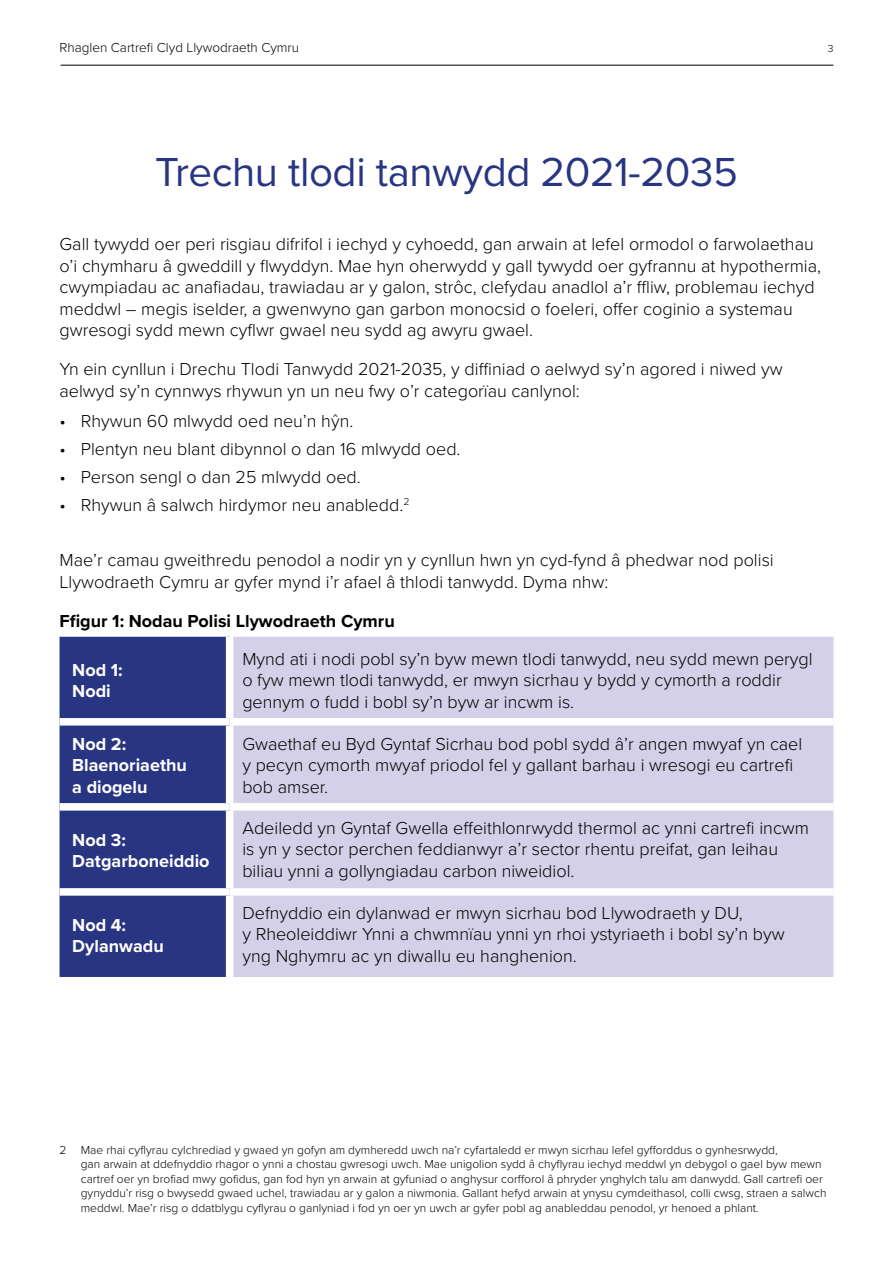
<style>
.page{position:relative;width:893px;height:1263px;background:#fff}
.page>*{position:absolute;margin:0;border:0;box-sizing:border-box;transform-origin:0 0}
.H1_Headings{font:42px "Proxima Nova";letter-spacing:-.01em;color:#283583}
.Body_Black{font:300 18px/21.6px "Proxima Nova";color:#000}
.Body_Before_Bullets{font:300 18px/21.6px "Proxima Nova";color:#000}
.VG_Black_Bullets{font:300 18px "Proxima Nova";color:#000}
.Body_Black-2{font:700 18px/21.6px "Proxima Nova";color:#fff}
.VG_Last_Bullet_Black{font:300 18px "Proxima Nova";color:#000}
.Figure_headings{font:700 18px "Proxima Nova";color:#000}
.t1{font:300 13.5px "Proxima Nova";color:#000}
.Footnotes{font:300 12px/14.4px "Proxima Nova";color:#000}
.t2{font:300 10.5px "Proxima Nova";color:#000}
</style>
<div class="page">
<hr style="left:61px;top:65px;width:772px;height:1px;background:#000">
<div style="left:60px;top:637px;width:166px;height:340px;background:#283583"></div>
<div style="left:233px;top:637px;width:600px;height:340px;background:#d3d0e7"></div>
<div style="left:60px;top:803px;width:170px;height:8px;background:#fff"></div>
<div style="left:230px;top:803px;width:603px;height:8px;background:#fff"></div>
<div style="left:60px;top:888px;width:170px;height:8px;background:#fff"></div>
<div style="left:230px;top:888px;width:603px;height:8px;background:#fff"></div>
<div style="left:60px;top:718px;width:170px;height:7px;background:#fff"></div>
<div style="left:230px;top:718px;width:603px;height:7px;background:#fff"></div>
<p class="t1" style="left:60px;top:38px;width:241px">Rhaglen Cartrefi Clyd Llywodraeth Cymru</p>
<p class="t2" style="left:828px;top:41px;width:7px">3</p>
<h1 class="H1_Headings" style="left:155px;top:141px;width:584px">Trechu tlodi tanwydd 2021-2035</h1>
<p class="Body_Black" style="left:60px;top:232px;width:763px">Gall tywydd oer peri risgiau difrifol i iechyd y cyhoedd, gan arwain at lefel ormodol o farwolaethau o’i chymharu â gweddill y flwyddyn. Mae hyn oherwydd y gall tywydd oer gyfrannu at hypothermia, cwympiadau ac anafiadau, trawiadau ar y galon, strôc, clefydau anadlol a’r ffliw, problemau iechyd meddwl – megis iselder, a gwenwyno gan garbon monocsid o foeleri, offer coginio a systemau gwresogi sydd mewn cyflwr gwael neu sydd ag awyru gwael.</p>
<p class="Body_Before_Bullets" style="left:60px;top:357px;width:725px">Yn ein cynllun i Drechu Tlodi Tanwydd 2021-2035, y diffiniad o aelwyd sy’n agored i niwed yw aelwyd sy’n cynnwys rhywun yn un neu fwy o’r categorïau canlynol:</p>
<p class="VG_Black_Bullets" style="left:60px;top:407px;width:295px">• Rhywun 60 mlwydd oed neu’n hŷn.</p>
<p class="VG_Black_Bullets" style="left:60px;top:435px;width:403px">• Plentyn neu blant dibynnol o dan 16 mlwydd oed.</p>
<p class="VG_Black_Bullets" style="left:60px;top:463px;width:303px">• Person sengl o dan 25 mlwydd oed.</p>
<p class="VG_Last_Bullet_Black" style="left:60px;top:491px;width:351px">• Rhywun â salwch hirdymor neu anabledd.<sup>2</sup></p>
<p class="Body_Black" style="left:60px;top:548px;width:716px">Mae’r camau gweithredu penodol a nodir yn y cynllun hwn yn cyd-fynd â phedwar nod polisi<br>Llywodraeth Cymru ar gyfer mynd i’r afael â thlodi tanwydd. Dyma nhw:</p>
<p class="Figure_headings" style="left:60px;top:607px;width:337px">Ffigur 1: Nodau Polisi Llywodraeth Cymru</p>
<p class="Body_Black-2" style="left:72px;top:658px;width:52px">Nod 1:<br>Nodi</p>
<p class="Body_Black" style="left:242px;top:647px;width:572px">Mynd ati i nodi pobl sy’n byw mewn tlodi tanwydd, neu sydd mewn perygl o fyw mewn tlodi tanwydd, er mwyn sicrhau y bydd y cymorth a roddir gennym o fudd i bobl sy’n byw ar incwm is.</p>
<p class="Body_Black-2" style="left:72px;top:733px;width:116px">Nod 2:<br>Blaenoriaethu a diogelu</p>
<p class="Body_Black" style="left:242px;top:732px;width:561px">Gwaethaf eu Byd Gyntaf Sicrhau bod pobl sydd â’r angen mwyaf yn cael y pecyn cymorth mwyaf priodol fel y gallant barhau i wresogi eu cartrefi bob amser.</p>
<p class="Body_Black-2" style="left:72px;top:828px;width:139px">Nod 3:<br>Datgarboneiddio</p>
<p class="Body_Black" style="left:242px;top:816px;width:568px">Adeiledd yn Gyntaf Gwella effeithlonrwydd thermol ac ynni cartrefi incwm is yn y sector perchen feddianwyr a’r sector rhentu preifat, gan leihau biliau ynni a gollyngiadau carbon niweidiol.</p>
<p class="Body_Black-2" style="left:72px;top:913px;width:93px">Nod 4:<br>Dylanwadu</p>
<p class="Body_Black" style="left:242px;top:901px;width:544px">Defnyddio ein dylanwad er mwyn sicrhau bod Llywodraeth y DU,<br>y Rheoleiddiwr Ynni a chwmnïau ynni yn rhoi ystyriaeth i bobl sy’n byw yng Nghymru ac yn diwallu eu hanghenion.</p>
<p class="Footnotes" style="left:81px;top:1142px;width:747px;text-indent:-21px">2 Mae rhai cyflyrau cylchrediad y gwaed yn gofyn am dymheredd uwch na’r cyfartaledd er mwyn sicrhau lefel gyfforddus o gynhesrwydd,<br>gan arwain at ddefnyddio rhagor o ynni a chostau gwresogi uwch. Mae unigolion sydd â chyflyrau iechyd meddwl yn debygol o gael byw mewn cartref oer yn brofiad mwy gofidus, gan fod hyn yn arwain at gyfuniad o anghysur corfforol â phryder ynghylch talu am danwydd. Gall cartrefi oer gynyddu’r risg o bwysedd gwaed uchel, trawiadau ar y galon a niwmonia. Gallant hefyd arwain at ynysu cymdeithasol, colli cwsg, straen a salwch meddwl. Mae’r risg o ddatblygu cyflyrau o ganlyniad i fod yn oer yn uwch ar gyfer pobl ag anableddau penodol, yr henoed a phlant.</p>
</div>
